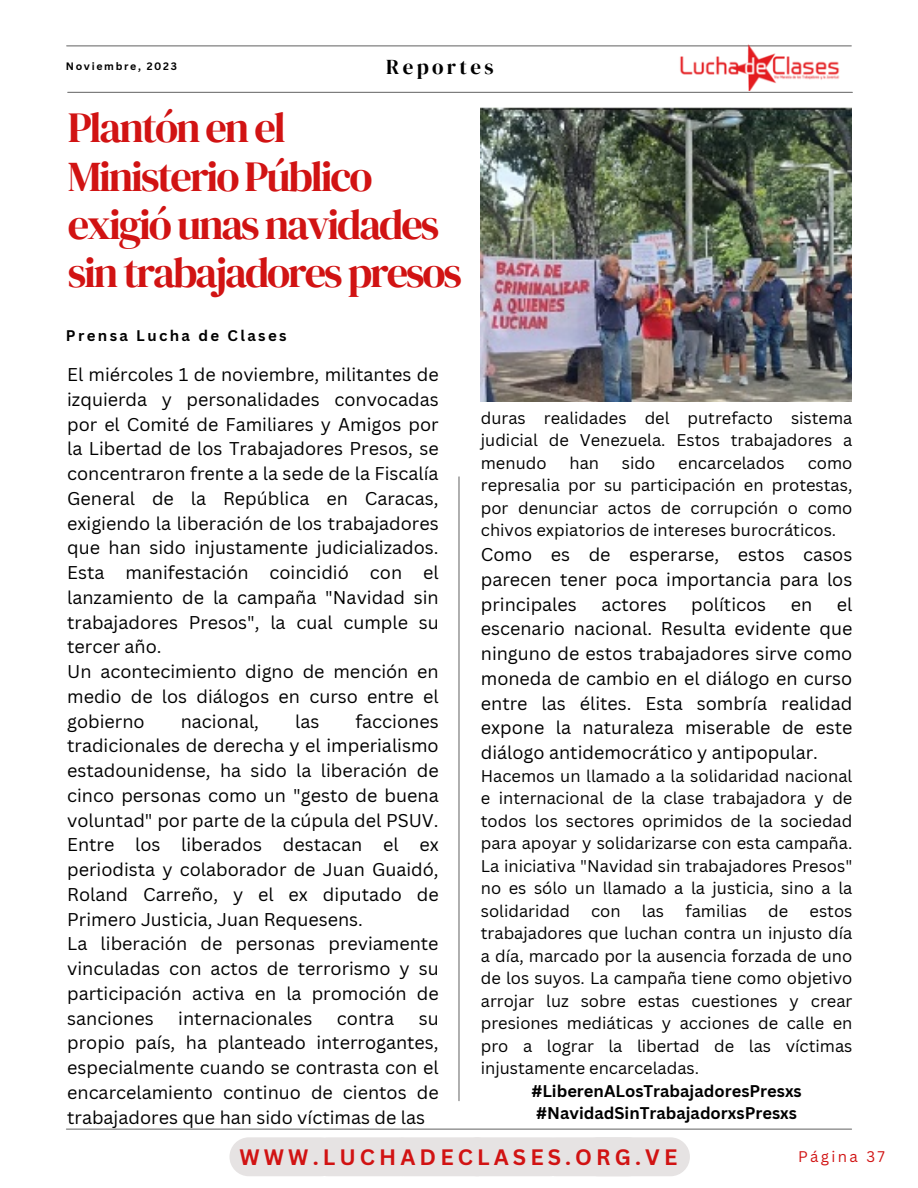
<style>
.page{position:relative;width:918px;height:1188px;background:#fff}
.page>*{position:absolute;margin:0;border:0;box-sizing:border-box;transform-origin:0 0}
.t1{font:42.45px/48.3px "DM Serif Display";letter-spacing:-.05em;color:#d11313}
.t2{font:700 21.75px "Canva Sans";letter-spacing:.19em;color:#d11313}
.t3{font:21px "DM Serif Display";letter-spacing:.16em;color:#000}
.t4{font:18px/24.8px "Canva Sans";color:#000;text-align:justify}
.t5{font:16.5px/22.5px "Canva Sans";color:#000;text-align:justify}
.t6{font:700 16.5px "Canva Sans";color:#000}
.t7{font:700 15px "Canva Sans";letter-spacing:.16em;color:#000}
.t8{font:15px "Canva Sans";letter-spacing:.16em;color:#d11313}
.t9{font:700 10.5px "Canva Sans";letter-spacing:.16em;color:#000}
</style>
<div class="page">
<hr style="left:68px;top:92px;width:784px;height:1px;background:#737373">
<hr style="left:67px;top:45px;width:784px;height:1px;background:#737373">
<hr style="left:458px;top:477px;width:2px;height:624px;background:#737373">
<hr style="left:66px;top:1129px;width:786px;height:1px;background:#737373">
<img style="left:678px;top:44px;width:166px;height:46px">
<div style="left:229px;top:1137px;width:111px;height:39px;background:#e6e3e3;border-radius:19px"></div>
<div style="left:309px;top:1137px;width:110px;height:39px;background:#e6e3e3;border-radius:19px"></div>
<div style="left:385px;top:1137px;width:111px;height:39px;background:#e6e3e3;border-radius:19px"></div>
<div style="left:458px;top:1137px;width:111px;height:39px;background:#e6e3e3;border-radius:19px"></div>
<div style="left:537px;top:1137px;width:111px;height:39px;background:#e6e3e3;border-radius:19px"></div>
<div style="left:579px;top:1137px;width:111px;height:39px;background:#e6e3e3;border-radius:19px"></div>
<img style="left:480px;top:108px;width:372px;height:293px">
<p class="t9" style="left:66px;top:59px;width:113px">Noviembre, 2023</p>
<p class="t3" style="left:386px;top:52px;width:109px">Reportes</p>
<p class="t1" style="left:68px;top:103px;width:396px">Plantón en el<br>Ministerio Público exigió unas navidades sin trabajadores presos</p>
<p class="t7" style="left:66px;top:325px;width:222px">Prensa Lucha de Clases</p>
<p class="t4" style="left:67px;top:362px;width:373px">El miércoles 1 de noviembre, militantes de izquierda y personalidades convocadas por el Comité de Familiares y Amigos por la Libertad de los Trabajadores Presos, se concentraron frente a la sede de la Fiscalía General de la República en Caracas, exigiendo la liberación de los trabajadores que han sido injustamente judicializados.<br>Esta manifestación coincidió con el lanzamiento de la campaña "Navidad sin trabajadores Presos", la cual cumple su tercer año.</p>
<p class="t4" style="left:67px;top:659px;width:373px">Un acontecimiento digno de mención en medio de los diálogos en curso entre el gobierno</p>
<p class="t4" style="left:67px;top:708px;width:373px;text-indent:288px">facciones tradicionales de derecha y el imperialismo estadounidense, ha sido la liberación de cinco personas como un "gesto de buena voluntad" por parte de la cúpula del PSUV.<br>Entre los liberados destacan el ex periodista y colaborador de Juan Guaidó, Roland Carreño, y el ex diputado de Primero Justicia, Juan Requesens.</p>
<p class="t4" style="left:67px;top:931px;width:373px">La liberación de personas previamente vinculadas con actos de terrorismo y su participación activa en la promoción de sanciones</p>
<p class="t4" style="left:181px;top:708px;width:80px">nacional,</p>
<p class="t4" style="left:295px;top:708px;width:26px">las</p>
<p class="t4" style="left:178px;top:1005px;width:136px">internacionales</p>
<p class="t4" style="left:337px;top:1005px;width:59px">contra</p>
<p class="t4" style="left:67px;top:1005px;width:373px;text-indent:352px">su propio país, ha planteado interrogantes, especialmente cuando se contrasta con el encarcelamiento continuo de cientos de trabajadores que han sido víctimas de las</p>
<p class="t5" style="left:481px;top:406px;width:373px">duras realidades del putrefacto sistema judicial de Venezuela. Estos trabajadores a menudo</p>
<p class="t5" style="left:569px;top:451px;width:31px">han</p>
<p class="t5" style="left:622px;top:451px;width:35px">sido</p>
<p class="t5" style="left:678px;top:451px;width:108px">encarcelados</p>
<p class="t5" style="left:481px;top:451px;width:373px;text-indent:327px">como represalia por su participación en protestas, por denunciar actos de corrupción o como chivos expiatorios de intereses burocráticos.</p>
<p class="t4" style="left:481px;top:542px;width:373px">Como es de esperarse, estos casos parecen tener poca importancia para los principales</p>
<p class="t4" style="left:481px;top:591px;width:373px;text-indent:356px">el escenario nacional. Resulta evidente que ninguno de estos trabajadores sirve como moneda de cambio en el diálogo en curso entre las élites. Esta sombría realidad expone la naturaleza miserable de este diálogo antidemocrático y antipopular.</p>
<p class="t5" style="left:481px;top:764px;width:373px">Hacemos un llamado a la solidaridad nacional e internacional de la clase trabajadora y de todos los sectores oprimidos de la sociedad para apoyar y solidarizarse con esta campaña.<br>La iniciativa "Navidad sin trabajadores Presos" no es sólo un llamado a la justicia, sino a la solidaridad</p>
<p class="t4" style="left:601px;top:591px;width:67px">actores</p>
<p class="t4" style="left:691px;top:591px;width:77px">políticos</p>
<p class="t4" style="left:791px;top:591px;width:23px">en</p>
<p class="t5" style="left:591px;top:899px;width:31px">con</p>
<p class="t5" style="left:642px;top:899px;width:24px">las</p>
<p class="t5" style="left:685px;top:899px;width:63px">familias</p>
<p class="t5" style="left:768px;top:899px;width:22px">de</p>
<p class="t5" style="left:481px;top:899px;width:373px;text-indent:329px">estos trabajadores que luchan contra un injusto día a día, marcado por la ausencia forzada de uno de los suyos. La campaña tiene como objetivo arrojar luz sobre estas cuestiones y crear presiones mediáticas y acciones de calle en pro a lograr la libertad de las víctimas injustamente encarceladas.</p>
<p class="t6" style="left:531px;top:1079px;width:272px">#LiberenALosTrabajadoresPresxs</p>
<p class="t6" style="left:536px;top:1102px;width:262px">#NavidadSinTrabajadorxsPresxs</p>
<p class="t2" style="left:239px;top:1142px;width:439px">WWW.LUCHADECLASES.ORG.VE</p>
<p class="t8" style="left:798px;top:1146px;width:88px">Página 37</p>
</div>
